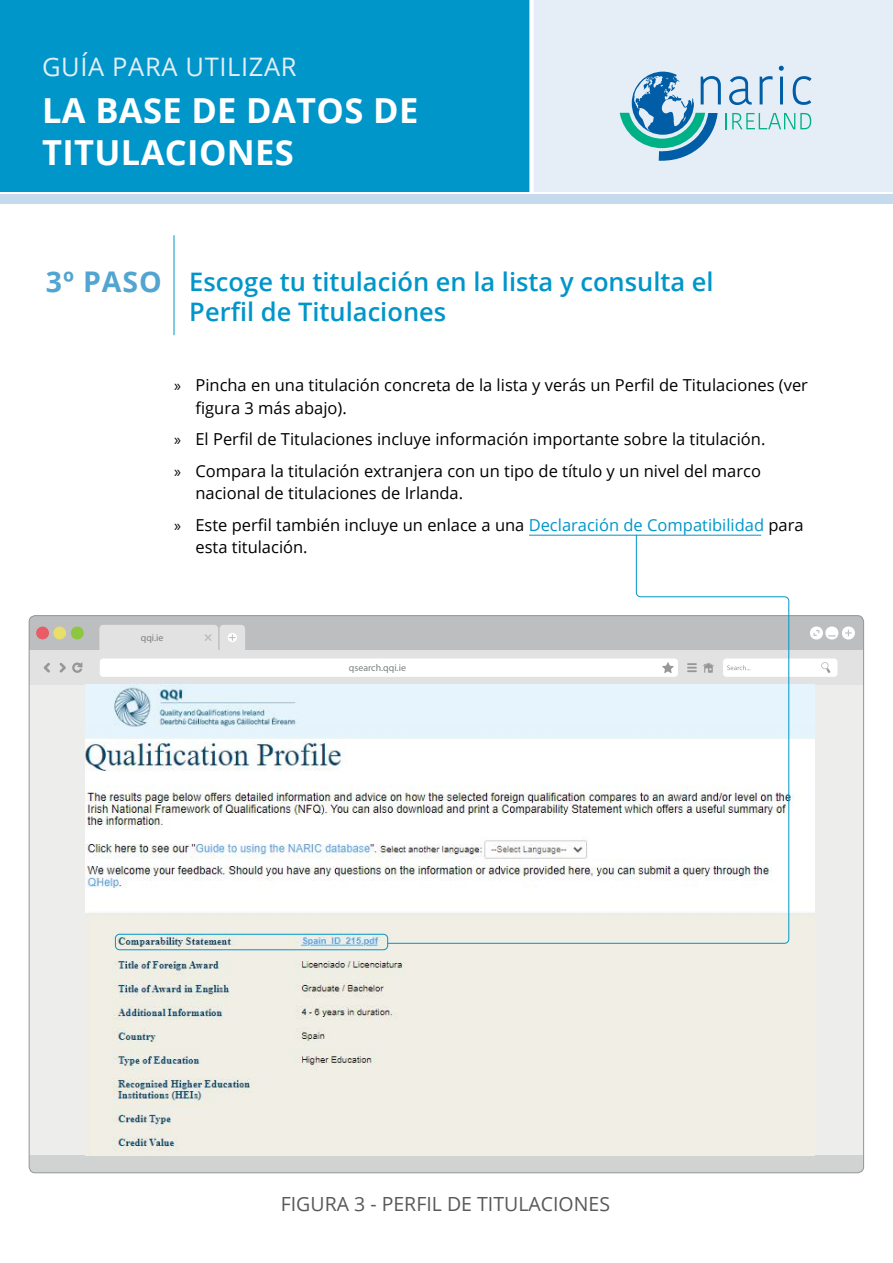
<style>
.page{position:relative;width:893px;height:1263px;background:#fff}
.page>*{position:absolute;margin:0;border:0;box-sizing:border-box;transform-origin:0 0}
.t1{font:700 34.5px/42px "Open Sans";letter-spacing:.01em;color:#fff}
.t2{font:600 25.5px/30px "Open Sans";color:#0096c9}
.t3{font:25.5px "Open Sans";letter-spacing:.025em;color:#e5eef6}
.t4{font:19.5px "Open Sans";color:#58595b}
.t5{font:16.5px/31.5px "Open Sans";color:#000}
.t6{font:9.9px "Myriad Pro";color:#7c8081}
.s1{font-weight:700;font-size:28.5px;color:#53a5d1}
.s2{font-family:"Myriad Pro"}
.s3{color:#0096c9}
</style>
<div class="page">
<div style="left:531px;top:0;width:362px;height:192px;background:#e5eef6"></div>
<div style="left:0;top:0;width:531px;height:192px;background:#0096c9"></div>
<svg style="left:620px;top:66px;width:192px;height:95px"></svg>
<div style="left:529px;top:0;width:5px;height:194px;background:#fff"></div>
<div style="left:0;top:194px;width:893px;height:9px;background:#c5dbed"></div>
<svg style="left:29px;top:1154px;width:835px;height:19px;background:#d0d2d0"></svg>
<div style="left:29px;top:616px;width:835px;height:34px;background:#bdbebf"></div>
<div style="left:29px;top:650px;width:835px;height:35px;background:#e2e2e2"></div>
<svg style="left:72px;top:662px;width:10px;height:11px"></svg>
<div style="left:100px;top:658px;width:578px;height:19px;background:#fff;border-radius:4px"></div>
<div style="left:723px;top:658px;width:114px;height:19px;background:#fff;border-radius:4px"></div>
<svg style="left:821px;top:662px;width:9px;height:11px"></svg>
<div style="left:36px;top:626px;width:13px;height:13px;background:#e75c67;border-radius:50%"></div>
<div style="left:53px;top:626px;width:13px;height:13px;background:#e7de6c;border-radius:50%"></div>
<div style="left:71px;top:626px;width:13px;height:13px;background:#8dc63f;border-radius:50%"></div>
<svg style="left:44px;top:662px;width:6px;height:11px"></svg>
<svg style="left:59px;top:663px;width:7px;height:10px"></svg>
<div style="left:99px;top:625px;width:146px;height:25px;background:#e2e2e2"></div>
<svg style="left:810px;top:626px;width:45px;height:14px"></svg>
<div style="left:29px;top:685px;width:835px;height:469px;background:#ededec"></div>
<img style="left:86px;top:738px;width:728px;height:417px">
<div style="left:115px;top:934px;width:273px;height:16px;border:1px solid #0096c9;border-radius:4px"></div>
<img style="left:85px;top:685px;width:729px;height:53px">
<hr style="left:174px;top:235px;width:1px;height:100px;background:#0096c9">
<svg style="left:387px;top:534px;width:402px;height:410px"></svg>
<h2 class="t3" style="left:42px;top:50px;width:256px">GUÍA PARA UTILIZAR</h2>
<h1 class="t1" style="left:42px;top:88px;width:378px">LA BASE DE DATOS DE<br>TITULACIONES</h1>
<h2 class="t2" style="left:189px;top:266px;width:526px;text-indent:-143px"><span class="s1">3º PASO</span> Escoge tu titulación en la lista y consulta el<br>Perfil de Titulaciones</h2>
<p class="t5" style="left:195px;top:373px;width:614px;line-height:22.5px;text-indent:-21px"><span class="s2">»</span> Pincha en una titulación concreta de la lista y verás un Perfil de Titulaciones (ver figura 3 más abajo).</p>
<p class="t5" style="left:174px;top:423px;width:593px"><span class="s2">»</span> El Perfil de Titulaciones incluye información importante sobre la titulación. <span class="s2">»</span> Compara la titulación extranjera con un tipo de título y un nivel del marco</p>
<p class="t5" style="left:174px;top:477px;width:631px;text-indent:21px">nacional de titulaciones de Irlanda.<br><span class="s2">»</span> Este perfil también incluye un enlace a una <span class="s3">Declaración de Compatibilidad</span> para</p>
<p class="t5" style="left:195px;top:531px;width:114px">esta titulación.</p>
<p class="t6" style="left:141px;top:631px;width:24px">qqi.ie</p>
<p class="t6" style="left:349px;top:662px;width:58px">qsearch.qqi.ie</p>
<p class="t4" style="left:281px;top:1190px;width:331px">FIGURA 3 - PERFIL DE TITULACIONES</p>
</div>
